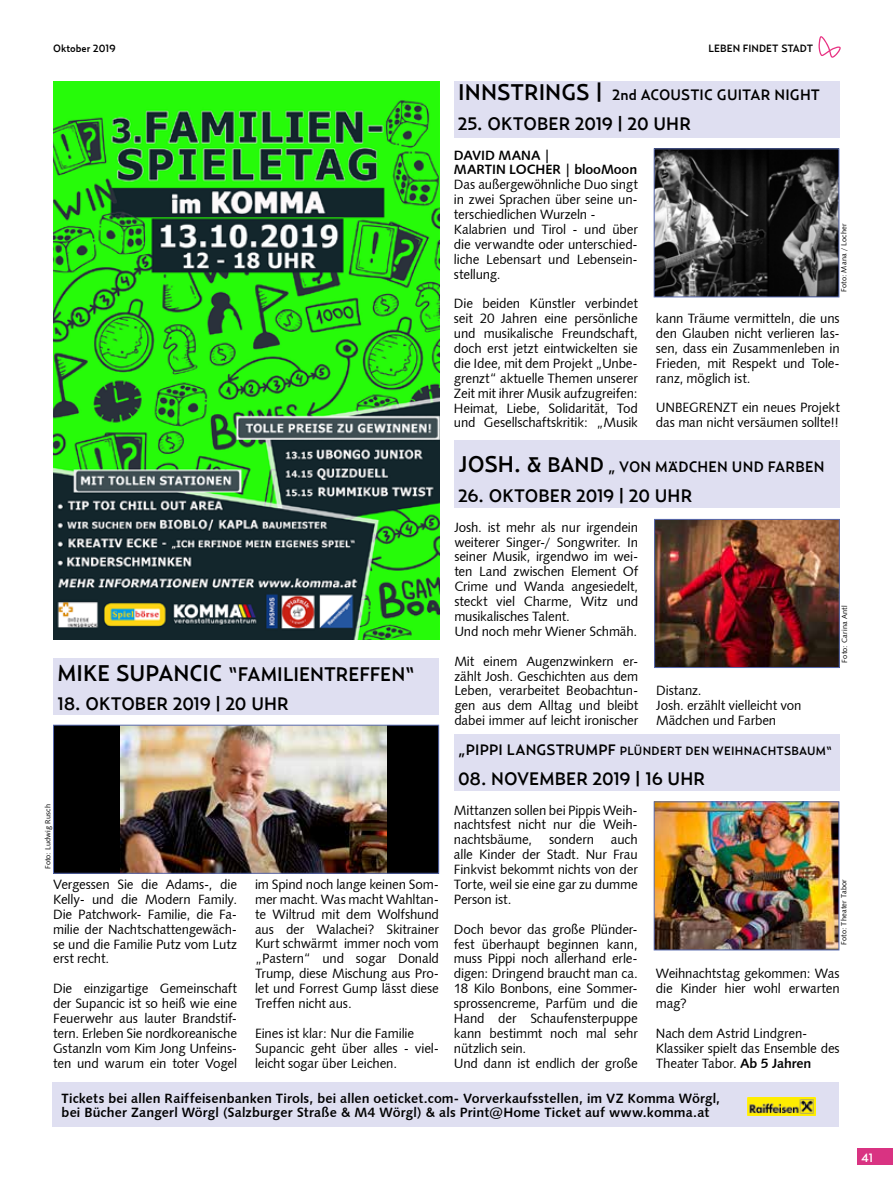
<style>
.page{position:relative;width:893px;height:1191px;background:#fff}
.page>*{position:absolute;margin:0;border:0;box-sizing:border-box;transform-origin:0 0}
.t1{font:500 19.5px "Relay";color:#000}
.t2{font:500 18px "Relay";letter-spacing:.005em;color:#000}
.t3{font:500 15px "Relay";letter-spacing:.01em;color:#000}
.t4{font:13.5px/14.9px "Humanist 531 BT Roman A";letter-spacing:-.015em;color:#000;text-align:justify}
.t5{font:13.5px/13.5px "Humanist 531 BT Bold A";letter-spacing:.01em;color:#000}
.t6{font:500 12px "Relay";letter-spacing:.02em;color:#000}
.t7{font:500 12px "Relay";color:#fff}
.t8{font:500 10.5px "Relay";color:#000}
.t9{font:7.5px "Humanist 531 BT Roman A";letter-spacing:.02em;color:#000}
.s1{font-size:22.5px}
.s2{font-size:21px}
.s3{font-size:15px}
.s4{font-family:"Humanist 531 BT Bold A"}
</style>
<div class="page">
<div style="left:857px;top:1148px;width:36px;height:17px;background:#d93382"></div>
<svg style="left:818px;top:36px;width:23px;height:22px"></svg>
<div style="left:53px;top:1082px;width:786px;height:45px;background:#dfdff1"></div>
<img style="left:747px;top:1097px;width:68px;height:18px">
<div style="left:53px;top:658px;width:386px;height:56px;background:#dfdff1"></div>
<div style="left:454px;top:82px;width:386px;height:56px;background:#dfdff1"></div>
<div style="left:454px;top:440px;width:386px;height:68px;background:#dfdff1"></div>
<div style="left:454px;top:735px;width:386px;height:56px;background:#dfdff1"></div>
<div style="left:54px;top:725px;width:385px;height:148px;background:#000"></div>
<img style="left:120px;top:727px;width:267px;height:144px">
<div style="left:53px;top:725px;width:386px;height:148px;border:1px solid #596bb1"></div>
<img style="left:656px;top:150px;width:181px;height:145px">
<div style="left:654px;top:148px;width:185px;height:149px;border:1px solid #596bb1"></div>
<img style="left:656px;top:521px;width:182px;height:145px">
<div style="left:654px;top:519px;width:186px;height:149px;border:1px solid #596bb1"></div>
<img style="left:656px;top:803px;width:181px;height:145px">
<div style="left:654px;top:801px;width:185px;height:149px;border:1px solid #596bb1"></div>
<img style="left:53px;top:82px;width:386px;height:558px">
<p class="t8" style="left:53px;top:42px;width:64px">Oktober 2019</p>
<p class="t8" style="left:709px;top:42px;width:106px">LEBEN FINDET STADT</p>
<p class="t3" style="left:458px;top:86px;width:363px"><span class="s1">INNSTRINGS |</span> 2nd ACOUSTIC GUITAR NIGHT</p>
<h2 class="t2" style="left:458px;top:113px;width:234px">25. OKTOBER 2019 | 20 UHR</h2>
<h1 class="t1" style="left:57px;top:662px;width:359px"><span class="s1">MIKE SUPANCIC</span> “FAMILIENTREFFEN“</h1>
<h2 class="t2" style="left:57px;top:693px;width:233px">18. OKTOBER 2019 | 20 UHR</h2>
<p class="t5" style="left:454px;top:147px;width:185px;line-height:14.9px">DAVID MANA |<br>MARTIN LOCHER | blooMoon</p>
<p class="t4" style="left:454px;top:177px;width:185px;text-align:left">Das außergewöhnliche Duo singt in zwei Sprachen über seine un&shy;terschiedlichen Wurzeln -<br>Kalabrien und Tirol - und über die verwandte oder unterschied&shy;liche Lebensart und Lebensein&shy;stellung.</p>
<p class="t4" style="left:454px;top:296px;width:185px">Die beiden Künstler verbindet seit 20 Jahren eine persönliche und musikalische Freundschaft, doch erst jetzt eintwickelten sie die Idee, mit dem Projekt „Unbe&shy;grenzt“ aktuelle Themen unserer Zeit mit ihrer Musik aufzugreifen:<br>Heimat, Liebe, Solidarität, Tod und Gesellschaftskritik: „Musik</p>
<p class="t9" style="left:839px;top:292px;width:70px;rotate:-90deg">Foto: Mana / Locher</p>
<p class="t4" style="left:656px;top:311px;width:185px">kann Träume vermitteln, die uns den Glauben nicht verlieren las&shy;sen, dass ein Zusammenleben in Frieden, mit Respekt und Tole&shy;ranz, möglich ist.</p>
<p class="t4" style="left:656px;top:400px;width:185px">UNBEGRENZT ein neues Projekt das man nicht versäumen sollte!!</p>
<p class="t3" style="left:459px;top:458px;width:367px"><span class="s1">JOSH.</span> <span class="s2">&amp; BAND</span> „ VON MÄDCHEN UND FARBEN</p>
<h2 class="t2" style="left:459px;top:485px;width:235px">26. OKTOBER 2019 | 20 UHR</h2>
<p class="t4" style="left:454px;top:519px;width:185px;text-align:left">Josh. ist mehr als nur irgendein weiterer Singer-/ Songwriter. In seiner Musik, irgendwo im wei&shy;ten Land zwischen Element Of<br>Crime und Wanda angesiedelt, steckt viel Charme, Witz und musikalisches Talent.<br>Und noch mehr Wiener Schmäh.</p>
<p class="t4" style="left:454px;top:653px;width:185px">Mit einem Augenzwinkern er&shy;zählt Josh. Geschichten aus dem Leben, verarbeitet Beobachtun&shy;gen aus dem Alltag und bleibt dabei immer auf leicht ironischer</p>
<p class="t4" style="left:656px;top:683px;width:147px;text-align:left">Distanz.<br>Josh. erzählt vielleicht von<br>Mädchen und Farben</p>
<p class="t6" style="left:458px;top:743px;width:375px"><span class="s3">„PIPPI LANGSTRUMPF</span> PLÜNDERT DEN WEIHNACHTSBAUM“</p>
<h2 class="t2" style="left:458px;top:768px;width:249px">08. NOVEMBER 2019 | 16 UHR</h2>
<p class="t9" style="left:840px;top:662px;width:58px;rotate:-90deg">Foto: Carina Antl</p>
<p class="t4" style="left:454px;top:802px;width:185px">Mittanzen sollen bei Pippis Weih&shy;nachtsfest nicht nur die Weih&shy;nachtsbäume, sondern auch alle Kinder der Stadt. Nur Frau Finkvist bekommt nichts von der Torte, weil sie eine gar zu dumme Person ist.</p>
<p class="t4" style="left:454px;top:921px;width:185px;text-align:left">Doch bevor das große Plünder&shy;fest überhaupt beginnen kann, muss Pippi noch allerhand erle&shy;digen: Dringend braucht man ca.<br>18 Kilo Bonbons, eine Sommer&shy;sprossencreme, Parfüm und die<br>Hand der Schaufensterpuppe kann bestimmt noch mal sehr nützlich sein.<br>Und dann ist endlich der große</p>
<p class="t9" style="left:43px;top:869px;width:67px;rotate:-90deg">Foto: Ludwig Rusch</p>
<p class="t4" style="left:255px;top:876px;width:185px">im Spind noch lange keinen Som&shy;mer macht. Was macht Wahltan&shy;te Wiltrud mit dem Wolfshund aus der Walachei? Skitrainer Kurt schwärmt immer noch vom „Pastern“ und sogar Donald Trump, diese Mischung aus Pro&shy;let und Forrest Gump lässt diese Treffen nicht aus.</p>
<p class="t4" style="left:255px;top:1025px;width:185px;text-align:left">Eines ist klar: Nur die Familie<br>Supancic geht über alles - viel&shy;leicht sogar über Leichen.</p>
<p class="t5" style="left:62px;top:1091px;width:660px">Tickets bei allen Raiffeisenbanken Tirols, bei allen oeticket.com- Vorverkaufsstellen, im VZ Komma Wörgl, bei Bücher Zangerl Wörgl (Salzburger Straße &amp; M4 Wörgl) &amp; als Print@Home Ticket auf www.komma.at</p>
<p class="t4" style="left:53px;top:876px;width:185px">Vergessen Sie die Adams-, die Kelly- und die Modern Family.<br>Die Patchwork- Familie, die Fa&shy;milie der Nachtschattengewäch&shy;se und die Familie Putz vom Lutz erst recht.</p>
<p class="t4" style="left:53px;top:980px;width:185px">Die einzigartige Gemeinschaft der Supancic ist so heiß wie eine Feuerwehr aus lauter Brandstif&shy;tern. Erleben Sie nordkoreanische Gstanzln vom Kim Jong Unfeins&shy;ten und warum ein toter Vogel</p>
<p class="t9" style="left:839px;top:945px;width:67px;rotate:-90deg">Foto: Theater Tabor</p>
<p class="t4" style="left:656px;top:965px;width:185px">Weihnachtstag gekommen: Was die Kinder hier wohl erwarten mag?</p>
<p class="t4" style="left:656px;top:1025px;width:185px;text-align:left">Nach dem Astrid Lindgren-<br>Klassiker spielt das Ensemble des<br>Theater Tabor. <span class="s4">Ab 5 Jahren</span></p>
<p class="t7" style="left:862px;top:1150px;width:13px">41</p>
</div>
